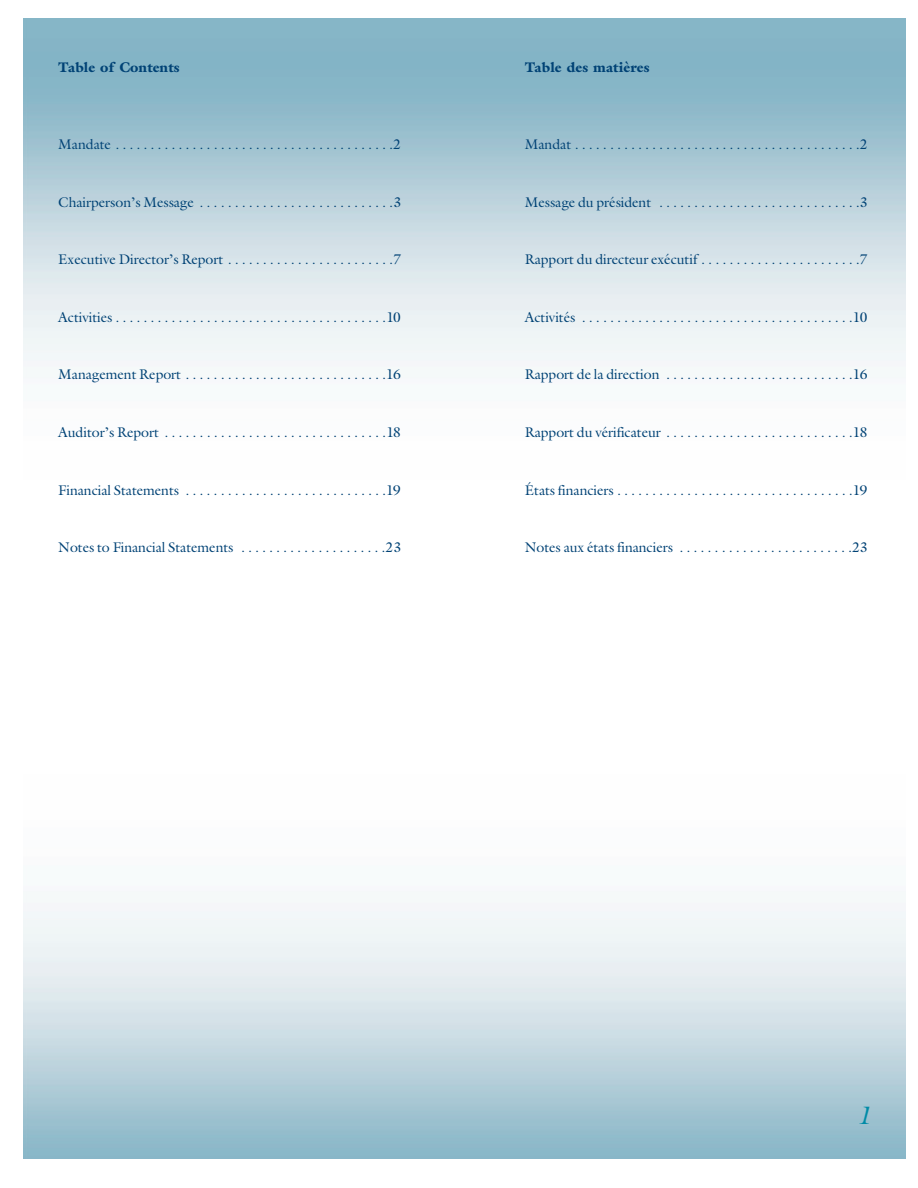
<style>
.page{position:relative;width:918px;height:1188px;background:#fff}
.page>*{position:absolute;margin:0;border:0;box-sizing:border-box;transform-origin:0 0}
.t1{font:25.95px "Galliard Itl";color:#008ba7}
.t2{font:14.4px "Galliard Rmn";color:#004275}
.t3{font:900 14.4px "Galliard";color:#004275}
</style>
<div class="page">
<p class="t3" style="left:58px;top:62px;width:123px">Table of Contents</p>
<p class="t3" style="left:525px;top:62px;width:126px">Table des matières</p>
<p class="t2" style="left:58px;top:139px;width:344px">Mandate . . . . . . . . . . . . . . . . . . . . . . . . . . . . . . . . . . . . . . . .2</p>
<p class="t2" style="left:525px;top:139px;width:344px">Mandat . . . . . . . . . . . . . . . . . . . . . . . . . . . . . . . . . . . . . . . . .2</p>
<p class="t2" style="left:58px;top:196px;width:344px">Chairperson’s Message . . . . . . . . . . . . . . . . . . . . . . . . . . . .3</p>
<p class="t2" style="left:525px;top:196px;width:344px">Message du président . . . . . . . . . . . . . . . . . . . . . . . . . . . . .3</p>
<p class="t2" style="left:58px;top:254px;width:344px">Executive Director’s Report . . . . . . . . . . . . . . . . . . . . . . . .7</p>
<p class="t2" style="left:525px;top:254px;width:344px">Rapport du directeur exécutif . . . . . . . . . . . . . . . . . . . . . . .7</p>
<p class="t2" style="left:58px;top:312px;width:344px">Activities . . . . . . . . . . . . . . . . . . . . . . . . . . . . . . . . . . . . . . .10</p>
<p class="t2" style="left:525px;top:312px;width:344px">Activités . . . . . . . . . . . . . . . . . . . . . . . . . . . . . . . . . . . . . . .10</p>
<p class="t2" style="left:58px;top:369px;width:344px">Management Report . . . . . . . . . . . . . . . . . . . . . . . . . . . . .16</p>
<p class="t2" style="left:525px;top:369px;width:344px">Rapport de la direction . . . . . . . . . . . . . . . . . . . . . . . . . . .16</p>
<p class="t2" style="left:58px;top:427px;width:344px">Auditor’s Report . . . . . . . . . . . . . . . . . . . . . . . . . . . . . . . .18</p>
<p class="t2" style="left:525px;top:427px;width:344px">Rapport du vérificateur . . . . . . . . . . . . . . . . . . . . . . . . . . .18</p>
<p class="t2" style="left:58px;top:484px;width:344px">Financial Statements . . . . . . . . . . . . . . . . . . . . . . . . . . . . .19</p>
<p class="t2" style="left:525px;top:484px;width:344px">États financiers . . . . . . . . . . . . . . . . . . . . . . . . . . . . . . . . . .19</p>
<p class="t2" style="left:58px;top:542px;width:344px">Notes to Financial Statements . . . . . . . . . . . . . . . . . . . . .23</p>
<p class="t2" style="left:525px;top:542px;width:344px">Notes aux états financiers . . . . . . . . . . . . . . . . . . . . . . . . .23</p>
<h1 class="t1" style="left:857px;top:1106px;width:15px">1</h1>
</div>
